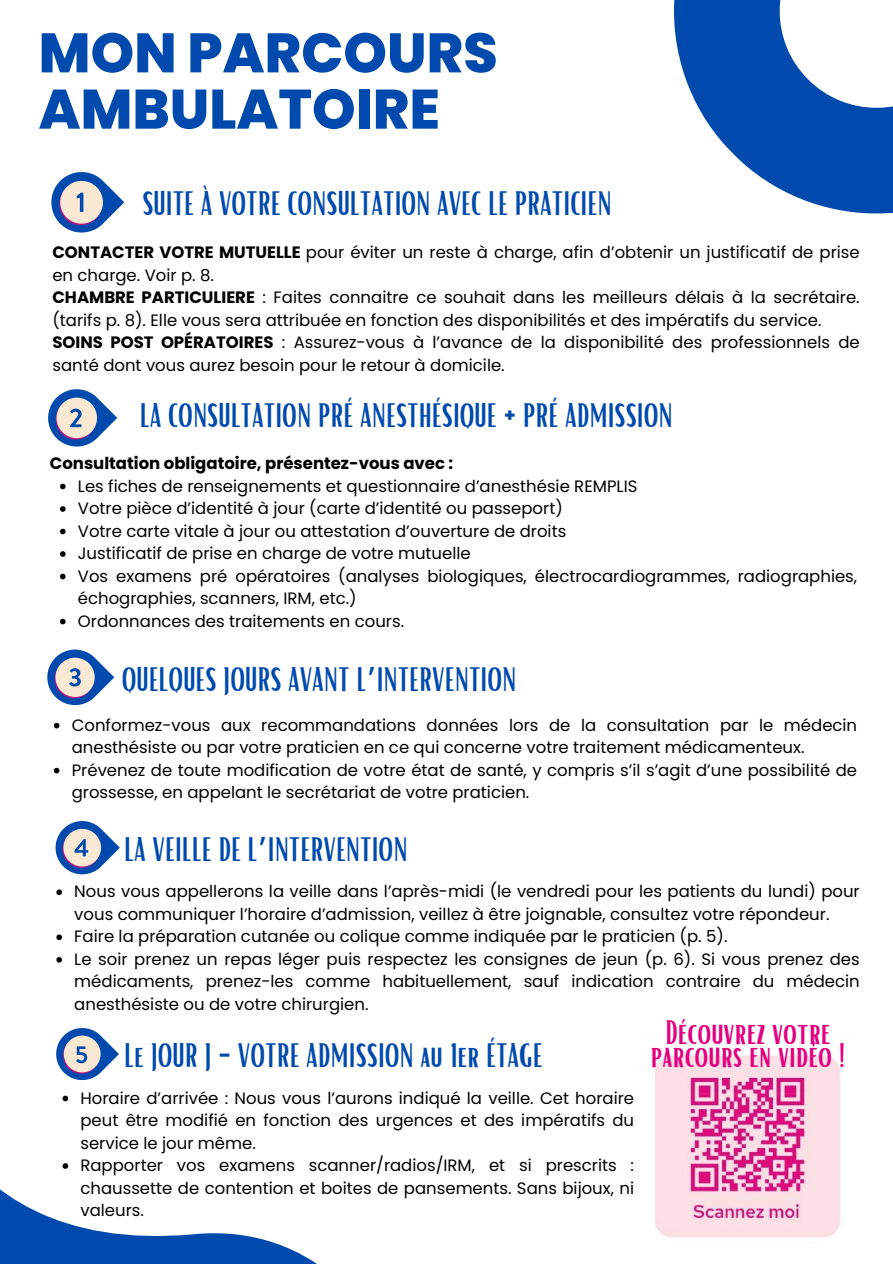
<style>
.page{position:relative;width:893px;height:1264px;background:#fff}
.page>*{position:absolute;margin:0;border:0;box-sizing:border-box;transform-origin:0 0}
.t1{font:800 55.5px/56.2px "Poppins";color:#004aad}
.t2{font:33px "Bright";color:#004aad}
.t3{font:33px "Bright";color:#e20080}
.t4{font:16.5px/22.5px "Poppins";color:#000}
.t5{font:700 16.5px "Poppins";color:#000}
.s1{font-weight:700}
.s2{font-family:"Noto Sans Gurmukhi"}
</style>
<div class="page">
<svg style="left:0;top:1101px;width:316px;height:162px"></svg>
<svg style="left:674px;top:0;width:218px;height:214px;fill:#004aad"></svg>
<svg style="left:51px;top:172px;width:73px;height:61px"></svg>
<svg style="left:48px;top:389px;width:69px;height:58px"></svg>
<svg style="left:47px;top:649px;width:67px;height:57px"></svg>
<img style="left:655px;top:1055px;width:186px;height:183px">
<svg style="left:60px;top:483px;width:6px;height:6px"></svg>
<svg style="left:60px;top:506px;width:6px;height:6px"></svg>
<svg style="left:60px;top:528px;width:6px;height:6px"></svg>
<svg style="left:60px;top:551px;width:6px;height:6px"></svg>
<svg style="left:60px;top:573px;width:6px;height:6px"></svg>
<svg style="left:60px;top:618px;width:6px;height:6px"></svg>
<svg style="left:54px;top:722px;width:5px;height:6px"></svg>
<svg style="left:54px;top:767px;width:5px;height:6px"></svg>
<svg style="left:55px;top:821px;width:65px;height:74px"></svg>
<svg style="left:56px;top:934px;width:6px;height:6px"></svg>
<svg style="left:56px;top:957px;width:6px;height:5px"></svg>
<svg style="left:56px;top:1028px;width:63px;height:73px"></svg>
<svg style="left:63px;top:1163px;width:5px;height:5px"></svg>
<h1 class="t1" style="left:39px;top:25px;width:460px">MON PARCOURS<br>AMBULATOIRE</h1>
<p class="t2" style="left:142px;top:182px;width:470px">SUITE À VOTRE CONSULTATION AVEC LE PRATICIEN</p>
<h2 class="t4" style="left:52px;top:241px;width:808px"><span class="s1">CONTACTER VOTRE MUTUELLE</span> pour éviter un reste à charge, afin d’obtenir un justificatif de prise en charge. Voir p. 8.</h2>
<p class="t4" style="left:52px;top:286px;width:808px"><span class="s1">CHAMBRE PARTICULIERE</span> : Faites connaitre ce souhait dans les meilleurs délais à la secrétaire. (tarifs p. 8). Elle vous sera attribuée en fonction des disponibilités et des impératifs du service.</p>
<p class="t4" style="left:52px;top:331px;width:808px"><span class="s1">SOINS POST OPÉRATOIRES</span> : Assurez-vous à l’avance de la disponibilité des professionnels de santé dont vous aurez besoin pour le retour à domicile.</p>
<p class="t2" style="left:140px;top:394px;width:534px">LA CONSULTATION PRÉ ANESTHÉSIQUE + PRÉ ADMISSION</p>
<p class="t5" style="left:50px;top:451px;width:405px">Consultation obligatoire, présentez-vous avec :</p>
<p class="t4" style="left:78px;top:474px;width:561px">Les fiches de renseignements et questionnaire d’anesthésie REMPLIS</p>
<h2 class="t4" style="left:78px;top:497px;width:486px">Votre pièce d’identité à jour (carte d’identité ou passeport)</h2>
<h4 class="t4" style="left:78px;top:519px;width:490px">Votre carte vitale à jour ou attestation d’ouverture de droits</h4>
<p class="t4" style="left:78px;top:542px;width:394px">Justificatif de prise en charge de votre mutuelle</p>
<p class="t4" style="left:78px;top:564px;width:780px">Vos examens pré opératoires (analyses biologiques, électrocardiogrammes, radiographies, échographies, scanners, IRM, etc.)</p>
<p class="t4" style="left:78px;top:609px;width:328px">Ordonnances des traitements en cours.</p>
<p class="t2" style="left:122px;top:657px;width:396px">QUELQUES JOURS AVANT L<span class="s2">’</span>INTERVENTION</p>
<p class="t4" style="left:72px;top:713px;width:786px">Conformez-vous aux recommandations données lors de la consultation par le médecin anesthésiste ou par votre praticien en ce qui concerne votre traitement médicamenteux.</p>
<p class="t4" style="left:72px;top:758px;width:786px">Prévenez de toute modification de votre état de santé, y compris s’il s’agit d’une possibilité de grossesse, en appelant le secrétariat de votre praticien.</p>
<h2 class="t2" style="left:124px;top:827px;width:285px">LA VEILLE DE L<span class="s2">’</span>INTERVENTION</h2>
<p class="t4" style="left:74px;top:880px;width:786px">Nous vous appellerons la veille dans l’après-midi (le vendredi pour les patients du lundi) pour vous communiquer l’horaire d’admission, veillez à être joignable, consultez votre répondeur.</p>
<p class="t4" style="left:74px;top:925px;width:654px">Faire la préparation cutanée ou colique comme indiquée par le praticien (p. 5).</p>
<p class="t4" style="left:74px;top:947px;width:786px;text-align:justify">Le soir prenez un repas léger puis respectez les consignes de jeun (p. 6). Si vous prenez des médicaments, prenez-les comme habituellement, sauf indication contraire du médecin anesthésiste ou de votre chirurgien.</p>
<p class="t2" style="left:124px;top:1033px;width:420px">Le JOUR J - VOTRE ADMISSION au 1er ÉTAGE</p>
<h2 class="t4" style="left:80px;top:1086px;width:555px;text-align:justify">Horaire d’arrivée : Nous vous l’aurons indiqué la veille. Cet horaire peut être modifié en fonction des urgences et des impératifs du service le jour même.</h2>
<p class="t4" style="left:80px;top:1153px;width:555px;text-align:justify">Rapporter vos examens scanner/radios/IRM, et si prescrits : chaussette de contention et boites de pansements. Sans bijoux, ni valeurs.</p>
<p class="t3" style="left:665px;top:1011px;width:167px">Découvrez votre</p>
<p class="t3" style="left:650px;top:1033px;width:196px">parcours en vidéo !</p>
</div>
